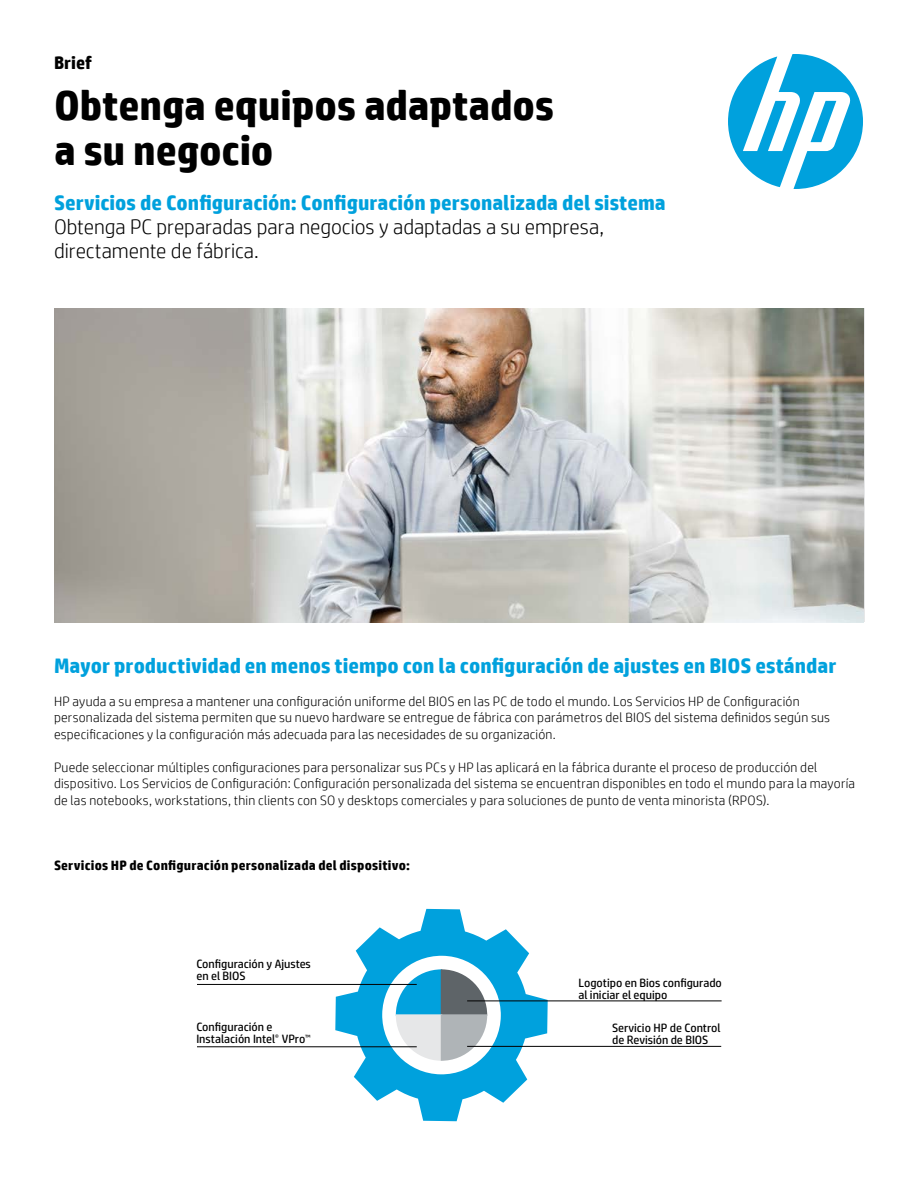
<style>
.page{position:relative;width:918px;height:1188px;background:#fff}
.page>*{position:absolute;margin:0;border:0;box-sizing:border-box;transform-origin:0 0}
.t1{font:700 42px/45px "HP Simplified";letter-spacing:-.005em;color:#000}
.t2{font:700 21px "HP Simplified";color:#00a1dd}
.t3{font:300 21px/24px "HP Simplified";color:#000}
.t4{font:700 18px "HP Simplified";letter-spacing:.005em;color:#000}
.t5{font:300 13.5px/16.5px "HP Simplified";letter-spacing:.015em;color:#000}
.t6{font:700 13.5px "HP Simplified";letter-spacing:.015em;color:#000}
.t7{font:12px/12px "HP Simplified";color:#000}
</style>
<div class="page">
<svg style="left:728px;top:54px;width:135px;height:135px"></svg>
<img style="left:54px;top:309px;width:810px;height:313px">
<svg style="left:335px;top:909px;width:213px;height:212px"></svg>
<svg style="left:395px;top:969px;width:93px;height:92px"></svg>
<hr style="left:197px;top:984px;width:220px;height:1px;background:#000">
<hr style="left:197px;top:1046px;width:220px;height:1px;background:#000">
<hr style="left:467px;top:1001px;width:255px;height:1px;background:#000">
<hr style="left:467px;top:1046px;width:254px;height:1px;background:#000">
<h3 class="t4" style="left:54px;top:51px;width:40px">Brief</h3>
<h1 class="t1" style="left:54px;top:83px;width:502px">Obtenga equipos adaptados a su negocio</h1>
<h2 class="t2" style="left:54px;top:189px;width:613px">Servicios de Configuración: Configuración personalizada del sistema</h2>
<h2 class="t3" style="left:54px;top:214px;width:552px">Obtenga PC preparadas para negocios y adaptadas a su empresa, directamente de fábrica.</h2>
<h2 class="t2" style="left:54px;top:652px;width:784px">Mayor productividad en menos tiempo con la configuración de ajustes en BIOS estándar</h2>
<p class="t5" style="left:54px;top:693px;width:778px">HP ayuda a su empresa a mantener una configuración uniforme del BIOS en las PC de todo el mundo. Los Servicios HP de Configuración personalizada del sistema permiten que su nuevo hardware se entregue de fábrica con parámetros del BIOS del sistema definidos según sus especificaciones y la configuración más adecuada para las necesidades de su organización.</p>
<p class="t5" style="left:54px;top:758px;width:803px">Puede seleccionar múltiples configuraciones para personalizar sus PCs y HP las aplicará en la fábrica durante el proceso de producción del dispositivo. Los Servicios de Configuración: Configuración personalizada del sistema se encuentran disponibles en todo el mundo para la mayoría de las notebooks, workstations, thin clients con SO y desktops comerciales y para soluciones de punto de venta minorista (RPOS).</p>
<p class="t6" style="left:54px;top:856px;width:357px">Servicios HP de Configuración personalizada del dispositivo:</p>
<p class="t7" style="left:196px;top:958px;width:116px">Configuración y Ajustes en el BIOS</p>
<p class="t7" style="left:196px;top:1020px;width:116px">Configuración e<br>Instalación Intel<sup>®</sup> VPro<sup>™</sup></p>
<p class="t7" style="left:578px;top:976px;width:145px">Logotipo en Bios configurado al iniciar el equipo</p>
<p class="t7" style="left:612px;top:1021px;width:110px">Servicio HP de Control de Revisión de BIOS</p>
</div>
